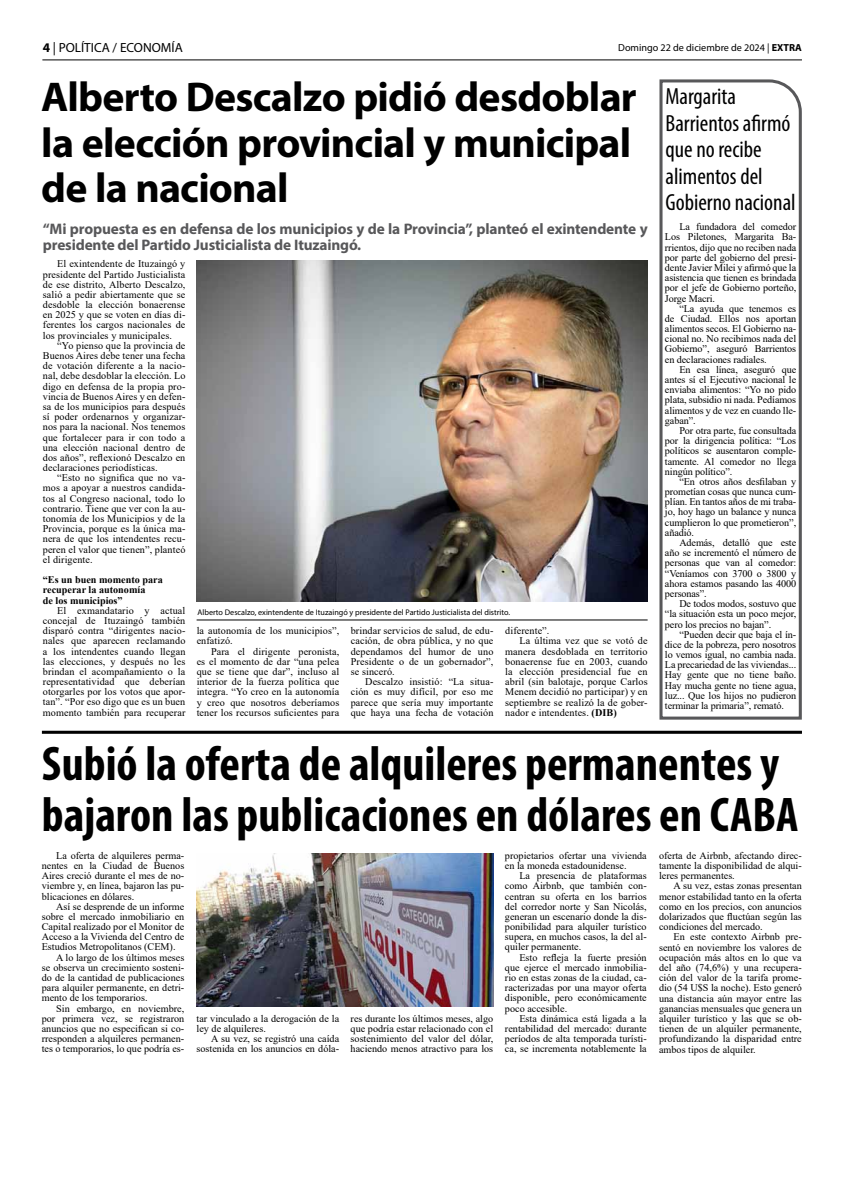
<style>
.page{position:relative;width:842px;height:1191px;background:#fff}
.page>*{position:absolute;margin:0;border:0;box-sizing:border-box;transform-origin:0 0}
.t1{font:700 condensed 48.9px/50.9px "Myriad Pro";color:#000}
.t2{font:700 41.8px/45.9px "Myriad Pro";letter-spacing:-.02em;color:#000}
.t3{font:condensed 23.4px/26.5px "Myriad Pro";color:#000}
.t4{font:700 15.3px/16.3px "Myriad Pro";letter-spacing:-.01em;color:#58585a}
.t5{font:13.2px "Myriad Pro";color:#000}
.t6{font:10.2px/10.2px "Times New Roman";color:#000;text-align:justify}
.t7{font:700 10.2px/10.2px "Times New Roman";color:#000}
.t8{font:10.2px "Myriad Pro";color:#000}
.t9{font:8.1px "Myriad Pro";color:#000}
.s1{font-weight:700}
</style>
<div class="page">
<hr style="left:42px;top:60px;width:760px;height:1px;background:#000">
<svg style="left:42px;top:730px;width:760px;height:4px;background:#3c3c3c"></svg>
<hr style="left:197px;top:619px;width:451px;height:1px;background:#000">
<img style="left:197px;top:260px;width:451px;height:342px">
<img style="left:197px;top:853px;width:296px;height:153px">
<svg style="left:659px;top:79px;width:143px;height:641px"></svg>
<p class="t5" style="left:43px;top:39px;width:142px"><span class="s1">4</span> | POLÍTICA / ECONOMÍA</p>
<p class="t8" style="left:618px;top:42px;width:185px">Domingo 22 de diciembre de 2024 | <span class="s1">EXTRA</span></p>
<h2 class="t2" style="left:41px;top:72px;width:597px">Alberto Descalzo pidió desdoblar la elección provincial y municipal de la nacional</h2>
<h3 class="t3" style="left:665px;top:83px;width:132px">Margarita<br>Barrientos afirmó que no recibe alimentos del<br>Gobierno nacional</h3>
<p class="t6" style="left:665px;top:221px;width:133px;text-indent:14px">La fundadora del comedor Los Piletones, Margarita Ba&shy;rrientos, dijo que no reciben nada por parte del gobierno del presi&shy;dente Javier Milei y afirmó que la asistencia que tienen es brindada por el jefe de Gobierno porteño, Jorge Macri.</p>
<p class="t6" style="left:665px;top:303px;width:133px;text-indent:14px">“La ayuda que tenemos es de Ciudad. Ellos nos aportan alimentos secos. El Gobierno na&shy;cional no. No recibimos nada del Gobierno”, aseguró Barrientos en declaraciones radiales.</p>
<p class="t6" style="left:665px;top:364px;width:133px;text-indent:14px">En esa línea, aseguró que antes sí el Ejecutivo nacional le enviaba alimentos: “Yo no pido plata, subsidio ni nada. Pedíamos alimentos y de vez en cuando lle&shy;gaban”.</p>
<p class="t6" style="left:665px;top:425px;width:133px;text-indent:14px">Por otra parte, fue consultada por la dirigencia política: “Los políticos se ausentaron comple&shy;tamente. Al comedor no llega ningún político”.</p>
<p class="t6" style="left:665px;top:476px;width:133px;text-indent:14px">“En otros años desfilaban y prometían cosas que nunca cum&shy;plían. En tantos años de mi traba&shy;jo, hoy hago un balance y nunca cumplieron lo que prometieron”, añadió.</p>
<p class="t6" style="left:665px;top:537px;width:133px;text-indent:14px">Además, detalló que este año se incrementó el número de personas que van al comedor: “Veníamos con 3700 o 3800 y ahora estamos pasando las 4000 personas”.</p>
<p class="t6" style="left:665px;top:598px;width:133px;text-indent:14px">De todos modos, sostuvo que “la situación esta un poco mejor, pero los precios no bajan”.</p>
<p class="t6" style="left:665px;top:629px;width:133px;text-indent:14px">“Pueden decir que baja el ín&shy;dice de la pobreza, pero nosotros lo vemos igual, no cambia nada.<br>La precariedad de las viviendas...<br>Hay gente que no tiene baño.<br>Hay mucha gente no tiene agua, luz... Que los hijos no pudieron terminar la primaria”, remató.</p>
<h3 class="t4" style="left:43px;top:220px;width:606px">“Mi propuesta es en defensa de los municipios y de la Provincia”, planteó el exintendente y presidente del Partido Justicialista de Ituzaingó.</h3>
<p class="t6" style="left:43px;top:258px;width:144px;text-indent:14px">El exintendente de Ituzaingó y presidente del Partido Justicialista de ese distrito, Alberto Descalzo, salió a pedir abiertamente que se desdoble la elección bonaerense en 2025 y que se voten en días di&shy;ferentes los cargos nacionales de los provinciales y municipales.</p>
<p class="t6" style="left:43px;top:340px;width:144px;text-indent:14px">“Yo pienso que la provincia de Buenos Aires debe tener una fecha de votación diferente a la nacio&shy;nal, debe desdoblar la elección. Lo digo en defensa de la propia pro&shy;vincia de Buenos Aires y en defen&shy;sa de los municipios para después sí poder ordenarnos y organizar&shy;nos para la nacional. Nos tenemos que fortalecer para ir con todo a una elección nacional dentro de dos años”, reflexionó Descalzo en declaraciones periodísticas.</p>
<p class="t6" style="left:43px;top:472px;width:144px;text-indent:14px">“Esto no significa que no va&shy;mos a apoyar a nuestros candida&shy;tos al Congreso nacional, todo lo contrario. Tiene que ver con la au&shy;tonomía de los Municipios y de la Provincia, porque es la única ma&shy;nera de que los intendentes recu&shy;peren el valor que tienen”, planteó el dirigente.</p>
<p class="t7" style="left:43px;top:574px;width:121px">“Es un buen momento para recuperar la autonomía<br>de los municipios”</p>
<p class="t6" style="left:43px;top:605px;width:144px;text-indent:14px">El exmandatario y actual concejal de Ituzaingó también disparó contra “dirigentes nacio&shy;nales que aparecen reclamando a los intendentes cuando llegan las elecciones, y después no les brindan el acompañamiento o la representatividad que deberían otorgarles por los votos que apor&shy;tan”. “Por eso digo que es un buen momento también para recuperar</p>
<p class="t9" style="left:198px;top:607px;width:314px">Alberto Descalzo, exintendente de Ituzaingó y presidente del Partido Justicialista del distrito.</p>
<p class="t6" style="left:197px;top:625px;width:144px">la autonomía de los municipios”, enfatizó.</p>
<p class="t6" style="left:197px;top:646px;width:144px;text-indent:14px">Para el dirigente peronista, es el momento de dar “una pelea que se tiene que dar”, incluso al interior de la fuerza política que integra. “Yo creo en la autonomía y creo que nosotros deberíamos tener los recursos suficientes para</p>
<p class="t6" style="left:505px;top:625px;width:46px">diferente”.</p>
<p class="t6" style="left:520px;top:635px;width:129px">La última vez que se votó de</p>
<p class="t6" style="left:505px;top:646px;width:144px">manera desdoblada en territorio</p>
<p class="t6" style="left:505px;top:656px;width:144px">bonaerense fue en 2003, cuando</p>
<p class="t6" style="left:505px;top:666px;width:144px">la elección presidencial fue en</p>
<p class="t6" style="left:505px;top:676px;width:144px">abril (sin balotaje, porque Carlos</p>
<p class="t6" style="left:505px;top:686px;width:144px">Menem decidió no participar) y en</p>
<p class="t6" style="left:505px;top:696px;width:144px">septiembre se realizó la de gober-</p>
<p class="t6" style="left:505px;top:707px;width:113px">nador e intendentes. <span class="s1">(DIB)</span></p>
<p class="t6" style="left:351px;top:625px;width:144px">brindar servicios de salud, de edu&shy;cación, de obra pública, y no que dependamos del humor de uno Presidente o de un gobernador”, se sinceró.</p>
<p class="t6" style="left:351px;top:676px;width:144px;text-indent:14px">Descalzo insistió: “La situa&shy;ción es muy difícil, por eso me parece que sería muy importante que haya una fecha de votación</p>
<h1 class="t1" style="left:42px;top:737px;width:758px">Subió la oferta de alquileres permanentes y bajaron las publicaciones en dólares en CABA</h1>
<p class="t6" style="left:42px;top:850px;width:144px;text-indent:14px">La oferta de alquileres perma&shy;nentes en la Ciudad de Buenos Aires creció durante el mes de no&shy;viembre y, en línea, bajaron las pu&shy;blicaciones en dólares.</p>
<p class="t6" style="left:56px;top:901px;width:130px">Así se desprende de un informe</p>
<p class="t6" style="left:42px;top:911px;width:144px">sobre el mercado inmobiliario en</p>
<p class="t6" style="left:42px;top:921px;width:144px">Capital realizado por el Monitor de</p>
<p class="t6" style="left:42px;top:931px;width:144px">Acceso a la Vivienda del Centro de</p>
<p class="t6" style="left:42px;top:941px;width:135px">Estudios Metropolitanos (CEM).</p>
<p class="t6" style="left:56px;top:951px;width:130px">A lo largo de los últimos meses</p>
<p class="t6" style="left:42px;top:962px;width:144px">se observa un crecimiento sosteni-</p>
<p class="t6" style="left:42px;top:972px;width:144px">do de la cantidad de publicaciones</p>
<p class="t6" style="left:42px;top:982px;width:144px">para alquiler permanente, en detri-</p>
<p class="t6" style="left:42px;top:992px;width:107px">mento de los temporarios.</p>
<p class="t6" style="left:56px;top:1002px;width:130px">Sin embargo, en noviembre,</p>
<p class="t6" style="left:42px;top:1013px;width:144px">por primera vez, se registraron</p>
<p class="t6" style="left:42px;top:1023px;width:144px">anuncios que no especifican si co-</p>
<p class="t6" style="left:42px;top:1033px;width:144px">rresponden a alquileres permanen-</p>
<p class="t6" style="left:42px;top:1043px;width:144px">tes o temporarios, lo que podría es-</p>
<p class="t6" style="left:505px;top:850px;width:143px">propietarios ofertar una vivienda en la moneda estadounidense.</p>
<p class="t6" style="left:505px;top:870px;width:143px;text-indent:14px">La presencia de plataformas como Airbnb, que también con&shy;centran su oferta en los barrios del corredor norte y San Nicolás, generan un escenario donde la dis&shy;ponibilidad para alquiler turístico supera, en muchos casos, la del al&shy;quiler permanente.</p>
<p class="t6" style="left:505px;top:951px;width:143px;text-indent:14px">Esto refleja la fuerte presión que ejerce el mercado inmobilia&shy;rio en estas zonas de la ciudad, ca&shy;racterizadas por una mayor oferta disponible, pero económicamente poco accesible.</p>
<p class="t6" style="left:505px;top:1013px;width:143px;text-indent:14px">Esta dinámica está ligada a la rentabilidad del mercado: durante períodos de alta temporada turísti&shy;ca, se incrementa notablemente la</p>
<p class="t6" style="left:659px;top:850px;width:144px">oferta de Airbnb, afectando direc&shy;tamente la disponibilidad de alqui&shy;leres permanentes.</p>
<p class="t6" style="left:659px;top:880px;width:144px;text-indent:14px">A su vez, estas zonas presentan menor estabilidad tanto en la oferta como en los precios, con anuncios dolarizados que fluctúan según las condiciones del mercado.</p>
<p class="t6" style="left:659px;top:931px;width:144px;text-indent:14px">En este contexto Airbnb pre&shy;sentó en noviembre los valores de ocupación más altos en lo que va del año (74,6%) y una recupera&shy;ción del valor de la tarifa prome&shy;dio (54 U$S la noche). Esto generó una distancia aún mayor entre las ganancias mensuales que genera un alquiler turístico y las que se ob&shy;tienen de un alquiler permanente, profundizando la disparidad entre ambos tipos de alquiler.</p>
<p class="t6" style="left:197px;top:1013px;width:144px">tar vinculado a la derogación de la ley de alquileres.</p>
<p class="t6" style="left:197px;top:1033px;width:144px;text-align:right">A su vez, se registró una caída sostenida en los anuncios en dóla-</p>
<p class="t6" style="left:351px;top:1013px;width:144px">res durante los últimos meses, algo que podría estar relacionado con el sostenimiento del valor del dólar, haciendo menos atractivo para los</p>
</div>
